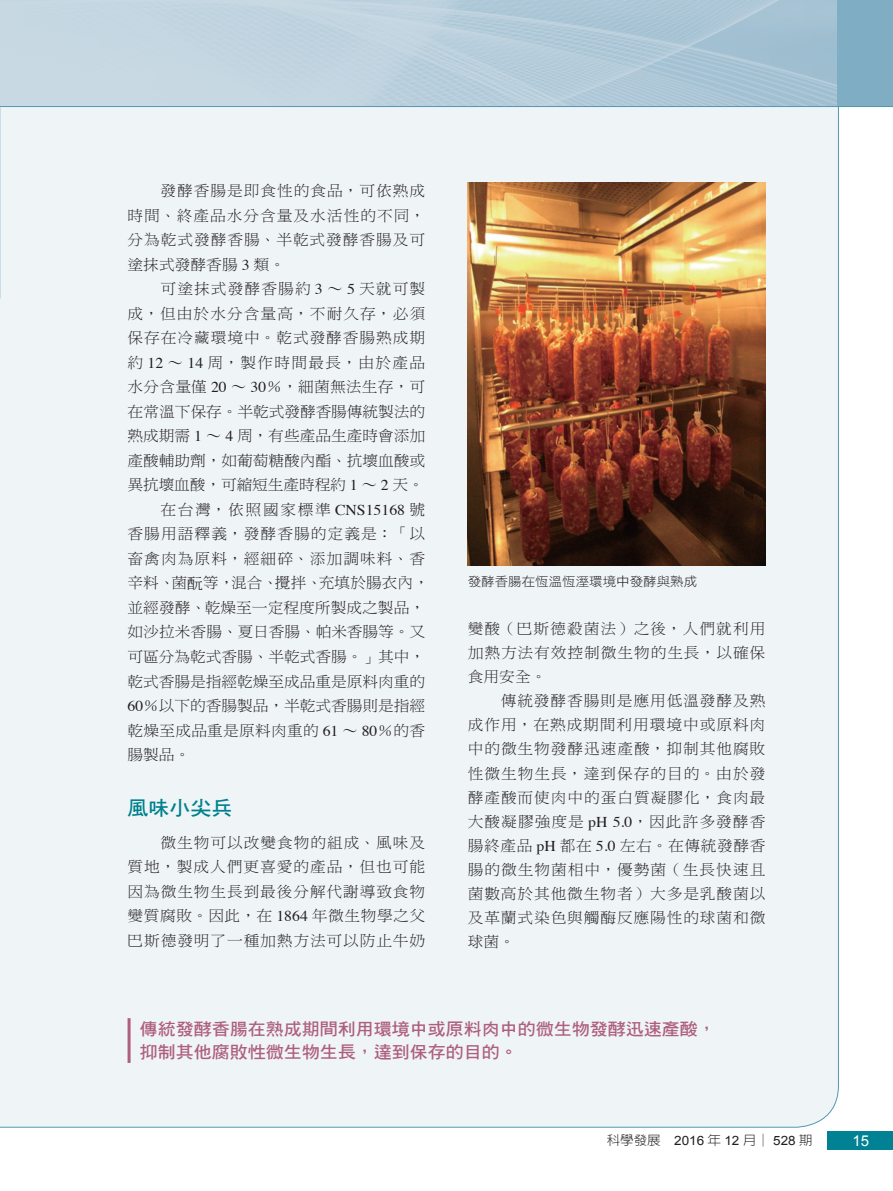
<style>
.page{position:relative;width:893px;height:1191px;background:#fff}
.page>*{position:absolute;margin:0;border:0;box-sizing:border-box;transform-origin:0 0}
.t1{font:19.95px "DF Hei Std W7";color:#00818d;scale:1.05 1}
.t2{font:17.1px/22.5px "DF Hei Std W7";color:#ae5e7e;scale:1.05 1}
.t3{font:15px/24px "DF Ming Std W3";letter-spacing:.055em;color:#231f20;text-align:justify;scale:1.05 1}
.t4{font:15px "DF Ming Std W3";letter-spacing:-.005em;color:#231f20;scale:1.05 1}
.t5{font:15px "DF Ming Std W3";letter-spacing:-.01em;color:#231f20;scale:1.05 1}
.t6{font:15px "DF Ming Std W3";color:#231f20;scale:1.05 1}
.t7{font:15px "DF Ming Std W3";letter-spacing:.01em;color:#231f20;scale:1.05 1}
.t8{font:15px "DF Ming Std W3";letter-spacing:.015em;color:#231f20;scale:1.05 1}
.t9{font:15px "DF Ming Std W3";letter-spacing:.08em;color:#231f20;scale:1.05 1}
.t10{font:15px "DF Ming Std W3";letter-spacing:.1em;color:#231f20;scale:1.05 1}
.t11{font:15px "Arial";color:#fff}
.t12{font:12.9px "Arial";color:#231f20;scale:1.05 1}
.t13{font:12.9px "DF Hei Std W3";color:#231f20;scale:1.05 1}
.s1{font-family:"Times"}
.s2{font-family:"AR Ming U30";font-weight:300}
.s3{font-family:"AR New Hei B5";font-weight:300}
</style>
<div class="page">
<div style="left:838px;top:0;width:55px;height:106px;background:#7fadc4"></div>
<div style="left:0;top:107px;width:839px;height:1021px;background:#eff5f7"></div>
<hr style="left:0;top:106px;width:893px;height:1px;background:#5597b0">
<div style="left:828px;top:1131px;width:65px;height:18px;background:#008194"></div>
<hr style="left:128px;top:1018px;width:3px;height:45px;background:#ae5e7e">
<img style="left:468px;top:183px;width:297px;height:382px">
<p class="t3" style="left:128px;top:178px;width:285px;line-height:24.5px;text-indent:33px">發酵香腸是即食性的食品，可依熟成時間、終產品水分含量及水活性的不同，分為乾式發酵香腸、半乾式發酵香腸及可塗抹式發酵香腸 <span class="s1">3</span> 類。</p>
<p class="t3" style="left:161px;top:277px;width:254px">可塗抹式發酵香腸約 <span class="s1">3</span> ∼ <span class="s1">5</span> 天就可製</p>
<p class="t3" style="left:128px;top:301px;width:285px">成，但由於水分含量高，不耐久存，必須</p>
<p class="t3" style="left:128px;top:326px;width:285px">保存在冷藏環境中。乾式發酵香腸熟成期</p>
<p class="t9" style="left:128px;top:354px;width:285px">約 <span class="s1">12</span> ∼ <span class="s1">14</span> 周，製作時間最長，由於產品</p>
<p class="t7" style="left:128px;top:379px;width:285px">水分含量僅 <span class="s1">20</span> ∼ <span class="s1">30</span>％，細菌無法生存，可</p>
<p class="t5" style="left:128px;top:403px;width:285px">在常溫下保存。半乾式發酵香腸傳統製法的</p>
<p class="t4" style="left:128px;top:428px;width:285px">熟成期需 <span class="s1">1</span> ∼ <span class="s1">4</span> 周，有些產品生產時會添加</p>
<p class="t4" style="left:128px;top:452px;width:285px">產酸輔助劑，如葡萄糖酸內酯、抗壞血酸或</p>
<p class="t5" style="left:128px;top:477px;width:284px">異抗壞血酸，可縮短生產時程約 <span class="s1">1</span> ∼ <span class="s1">2</span> 天。</p>
<p class="t10" style="left:161px;top:501px;width:254px">在台灣，依照國家標準 <span class="s1">CNS15168</span> 號</p>
<p class="t3" style="left:128px;top:522px;width:285px">香腸用語釋義，發酵香腸的定義是：「以</p>
<p class="t3" style="left:128px;top:546px;width:285px">畜禽肉為原料，經細碎、添加調味料、香</p>
<p class="t6" style="left:128px;top:575px;width:289px">辛料、菌<span class="s2">酛</span>等，混合、攪拌、充填於腸衣內，</p>
<p class="t6" style="left:128px;top:599px;width:285px">並經發酵、乾燥至一定程度所製成之製品，</p>
<p class="t5" style="left:128px;top:624px;width:285px">如沙拉米香腸、夏日香腸、帕米香腸等。又</p>
<p class="t4" style="left:128px;top:648px;width:285px">可區分為乾式香腸、半乾式香腸。」其中，</p>
<p class="t4" style="left:128px;top:673px;width:285px">乾式香腸是指經乾燥至成品重是原料肉重的</p>
<p class="t4" style="left:128px;top:697px;width:285px"><span class="s1">60</span>％以下的香腸製品，半乾式香腸則是指經</p>
<p class="t8" style="left:128px;top:722px;width:285px">乾燥至成品重是原料肉重的 <span class="s1">61</span> ∼ <span class="s1">80</span>％的香</p>
<p class="t3" style="left:128px;top:742px;width:61px">腸製品。</p>
<h1 class="t1" style="left:128px;top:796px;width:101px">風味小尖兵</h1>
<p class="t3" style="left:128px;top:830px;width:285px;line-height:24.5px;text-indent:33px">微生物可以改變食物的組成、風味及質地，製成人們更喜愛的產品，但也可能因為微生物生長到最後分解代謝導致食物變質腐敗。因此，在 <span class="s1">1864</span> 年微生物學之父巴斯德發明了一種加熱方法可以防止牛奶</p>
<p class="t13" style="left:468px;top:574px;width:220px">發酵香腸在恆溫恆溼環境中發酵與熟成</p>
<p class="t3" style="left:468px;top:617px;width:285px">變酸（巴斯德殺菌法）之後，人們就利用加熱方法有效控制微生物的生長，以確保食用安全。</p>
<p class="t3" style="left:468px;top:689px;width:285px;text-indent:33px">傳統發酵香腸則是應用低溫發酵及熟成作用，在熟成期間利用環境中或原料肉中的微生物發酵迅速產酸，抑制其他腐敗性微生物生長，達到保存的目的。由於發酵產酸而使肉中的蛋白質凝膠化，食肉最大酸凝膠強度是 <span class="s1">pH 5.0</span>，因此許多發酵香腸終產品 <span class="s1">pH</span> 都在 <span class="s1">5.0</span> 左右。在傳統發酵香腸的微生物菌相中，優勢菌（生長快速且菌數高於其他微生物者）大多是乳酸菌以及革蘭式染色與觸酶反應陽性的球菌和微球菌。</p>
<p class="t2" style="left:140px;top:1017px;width:550px">傳統發酵香腸在熟成期間利用環境中或原料肉中的微生物發酵迅速產酸，抑制其他腐敗性微生物生長，達到保存的目的。</p>
<p class="t12" style="left:607px;top:1133px;width:198px"><span class="s3">科學發展</span> 2016 <span class="s3">年</span> 12 <span class="s3">月│</span> 528 <span class="s3">期</span></p>
<p class="t11" style="left:852px;top:1132px;width:18px">15</p>
</div>
